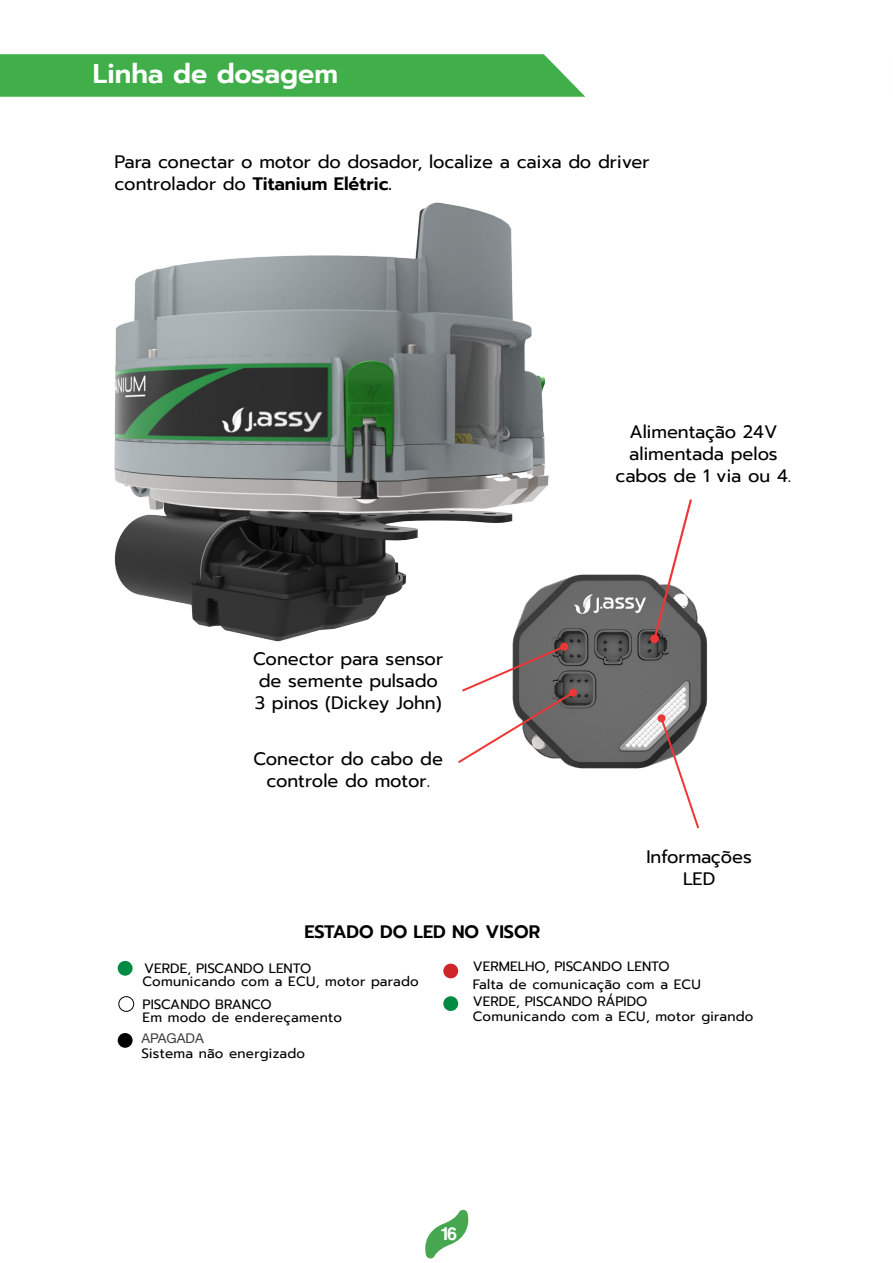
<style>
.page{position:relative;width:893px;height:1263px;background:#fff}
.page>*{position:absolute;margin:0;border:0;box-sizing:border-box;transform-origin:0 0}
.Capitulos{font:600 27px "Prompt";color:#fff}
.t1{font:18px/21.9px "Prompt";color:#000001;text-align:center}
.t2{font:600 18px "Prompt";color:#000001}
.t3{font:700 18px "Helvetica LT Std";color:#fff}
.t4{font:13.5px "Prompt";letter-spacing:.01em;color:#000001}
.t5{font:13.5px "Helvetica Neue LT Std";color:#3e3e3f}
.s1{font-weight:600}
</style>
<div class="page">
<svg style="left:425px;top:1209px;width:44px;height:50px"></svg>
<svg style="left:0;top:54px;width:585px;height:43px;background:#48b150"></svg>
<img style="left:115px;top:203px;width:434px;height:438px">
<img style="left:475px;top:536px;width:233px;height:233px">
<svg style="left:650px;top:499px;width:44px;height:145px"></svg>
<svg style="left:458px;top:642px;width:119px;height:123px"></svg>
<svg style="left:657px;top:714px;width:44px;height:115px"></svg>
<div style="left:118px;top:961px;width:15px;height:15px;background:#008b43;border-radius:50%"></div>
<div style="left:118px;top:996px;width:16px;height:16px;border:1px solid #000;border-radius:50%"></div>
<div style="left:118px;top:1033px;width:15px;height:15px;background:#000;border-radius:50%"></div>
<div style="left:443px;top:964px;width:15px;height:14px;background:#d1232a;border-radius:50%"></div>
<div style="left:443px;top:996px;width:15px;height:15px;background:#008b43;border-radius:50%"></div>
<p class="Capitulos" style="left:93px;top:54px;width:246px">Linha de dosagem</p>
<p class="t1" style="left:115px;top:151px;width:536px;text-align:left">Para conectar o motor do dosador, localize a caixa do driver controlador do <span class="s1">Titanium Elétric.</span></p>
<p class="t1" style="left:253px;top:648px;width:192px;text-align:left">Conector para sensor de semente pulsado<br>3 pinos (Dickey John)</p>
<p class="t1" style="left:254px;top:748px;width:191px">Conector do cabo de controle do motor.</p>
<p class="t1" style="left:616px;top:421px;width:177px">Alimentação 24V alimentada pelos cabos de 1 via ou 4.</p>
<p class="t1" style="left:646px;top:846px;width:107px">Informações<br>LED</p>
<p class="t2" style="left:304px;top:919px;width:237px">ESTADO DO LED NO VISOR</p>
<p class="t4" style="left:144px;top:958px;width:169px">VERDE, PISCANDO LENTO</p>
<p class="t4" style="left:143px;top:971px;width:278px">Comunicando com a ECU, motor parado</p>
<p class="t4" style="left:143px;top:995px;width:131px">PISCANDO BRANCO</p>
<p class="t4" style="left:143px;top:1007px;width:201px">Em modo de endereçamento</p>
<p class="t5" style="left:141px;top:1030px;width:64px">APAGADA</p>
<p class="t4" style="left:141px;top:1043px;width:165px">Sistema não energizado</p>
<p class="t4" style="left:473px;top:957px;width:198px">VERMELHO, PISCANDO LENTO</p>
<p class="t4" style="left:473px;top:974px;width:229px">Falta de comunicação com a ECU</p>
<p class="t4" style="left:473px;top:1007px;width:282px">Comunicando com a ECU, motor girando</p>
<p class="t4" style="left:473px;top:992px;width:176px">VERDE, PISCANDO RÁPIDO</p>
<p class="t3" style="left:440px;top:1222px;width:19px">16</p>
</div>
